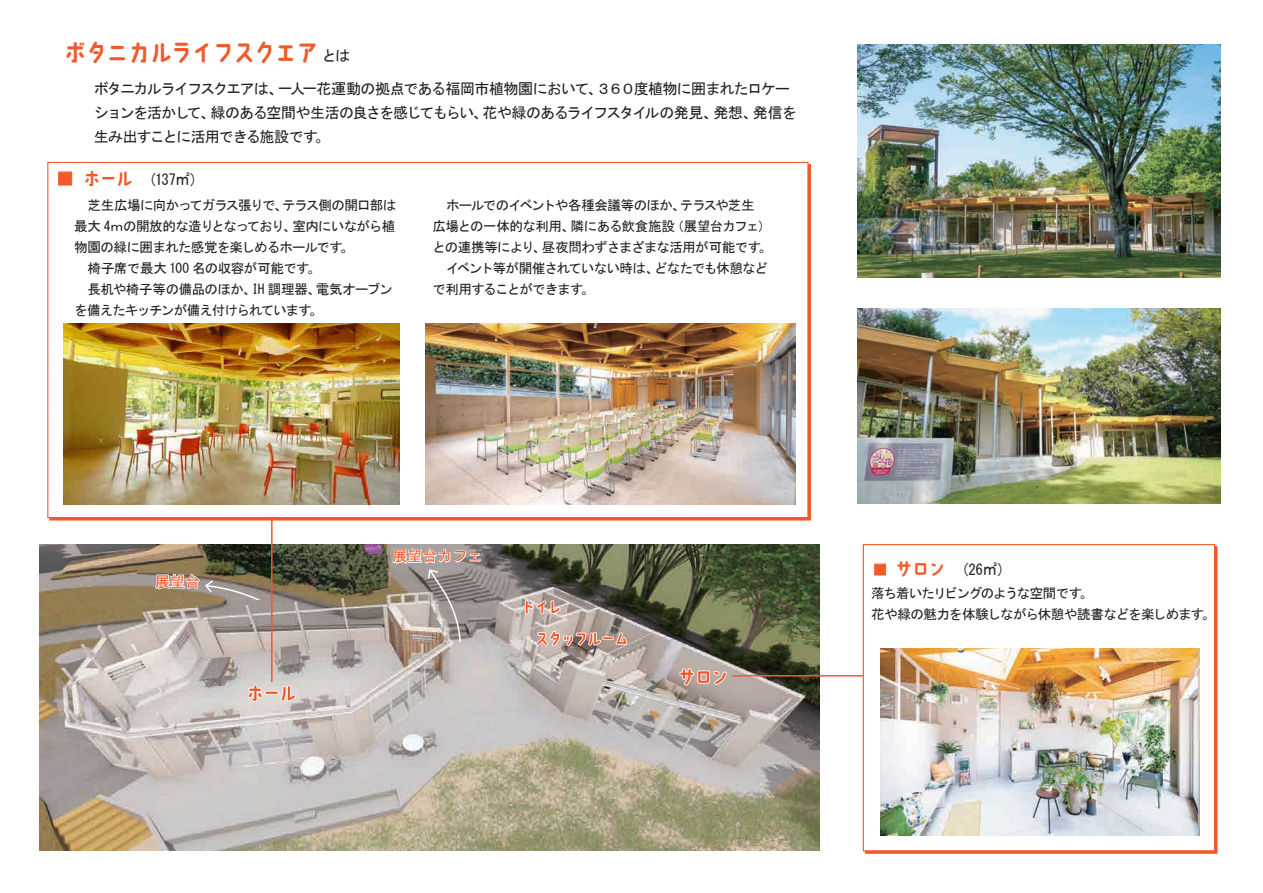
<style>
.page{position:relative;width:1263px;height:893px;background:#fff}
.page>*{position:absolute;margin:0;border:0;box-sizing:border-box;transform-origin:0 0}
.t1{font:24px "DS magokoro Bro 3";letter-spacing:-.12em;color:#f15929}
.t2{font:15px/24px "MS Gothic";letter-spacing:-.07em;color:#231f20}
.t3{font:15px "MS Gothic";color:#f15929}
.t4{font:13.5px/21px "MS Gothic";letter-spacing:-.05em;color:#231f20}
.s1{font-family:"MS Gothic";font-size:15px;color:#231f20}
.s2{font-size:18px;color:#f15929}
.s3{font-family:"DS magokoro Bro 3";font-size:18px;color:#f15929}
.s4{color:#f15929}
</style>
<div class="page">
<img style="left:40px;top:545px;width:779px;height:306px">
<hr style="left:733px;top:675px;width:130px;height:1px;background:#f15929">
<svg style="left:154px;top:573px;width:117px;height:35px;background:#9e927f"></svg>
<svg style="left:391px;top:547px;width:90px;height:97px;background:#aba29d"></svg>
<img style="left:857px;top:44px;width:363px;height:233px">
<img style="left:857px;top:309px;width:363px;height:195px">
<svg style="left:862px;top:544px;width:356px;height:310px;background:#f37a54"></svg>
<div style="left:47px;top:162px;width:761px;height:356px;background:#fff;border:1px solid #f15929"></div>
<div style="left:863px;top:544px;width:352px;height:307px;background:#fff;border:1px solid #f15929"></div>
<hr style="left:271px;top:517px;width:2px;height:164px;background:#f15929">
<div style="left:256px;top:600px;width:14px;height:7px;background:#9f9694"></div>
<svg style="left:679px;top:668px;width:48px;height:18px"></svg>
<svg style="left:248px;top:685px;width:48px;height:17px"></svg>
<svg style="left:525px;top:600px;width:35px;height:14px"></svg>
<img style="left:64px;top:324px;width:336px;height:181px">
<div style="left:58px;top:172px;width:14px;height:13px;border:1px solid #f15929"></div>
<img style="left:425px;top:324px;width:370px;height:181px">
<img style="left:880px;top:648px;width:319px;height:188px">
<div style="left:874px;top:564px;width:12px;height:11px;border:1px solid #f15929"></div>
<svg style="left:536px;top:631px;width:91px;height:15px"></svg>
<h1 class="t1" style="left:64px;top:39px;width:288px">ボタニカルライフスクエア<span class="s1">とは</span></h1>
<p class="t2" style="left:94px;top:76px;width:704px">ボタニカルライフスクエアは、一人一花運動の拠点である福岡市植物園において、３６０度植物に囲まれたロケーションを活かして、緑のある空間や生活の良さを感じてもらい、花や緑のあるライフスタイルの発見、発想、発信を生み出すことに活用できる施設です。</p>
<p class="t2" style="left:56px;top:167px;width:143px"><span class="s2">■</span> <span class="s3">ホール</span> (137㎡)</p>
<p class="t4" style="left:74px;top:194px;width:324px;text-indent:14px">芝生広場に向かってガラス張りで、テラス側の開口部は最大 4ｍの開放的な造りとなっており、室内にいながら植物園の緑に囲まれた感覚を楽しめるホールです。<br>　椅子席で最大 100 名の収容が可能です。<br>　長机や椅子等の備品のほか、IH 調理器、電気オーブンを備えたキッチンが備え付けられています。</p>
<p class="t4" style="left:433px;top:194px;width:341px">　ホールでのイベントや各種会議等のほか、テラスや芝生<br>広場との一体的な利用、隣にある飲食施設（展望台カフェ）との連携等により、昼夜問わずさまざまな活用が可能です。　イベント等が開催されていない時は、どなたでも休憩などで利用することができます。</p>
<p class="t3" style="left:155px;top:574px;width:47px">展望台</p>
<p class="t3" style="left:392px;top:548px;width:91px">展望台カフェ</p>
<p class="t2" style="left:873px;top:557px;width:134px"><span class="s4">■</span> <span class="s3">サロン</span> (26㎡)</p>
<p class="t4" style="left:871px;top:583px;width:346px">落ち着いたリビングのような空間です。<br>花や緑の魅力を体験しながら休憩や読書などを楽しめます。</p>
</div>
